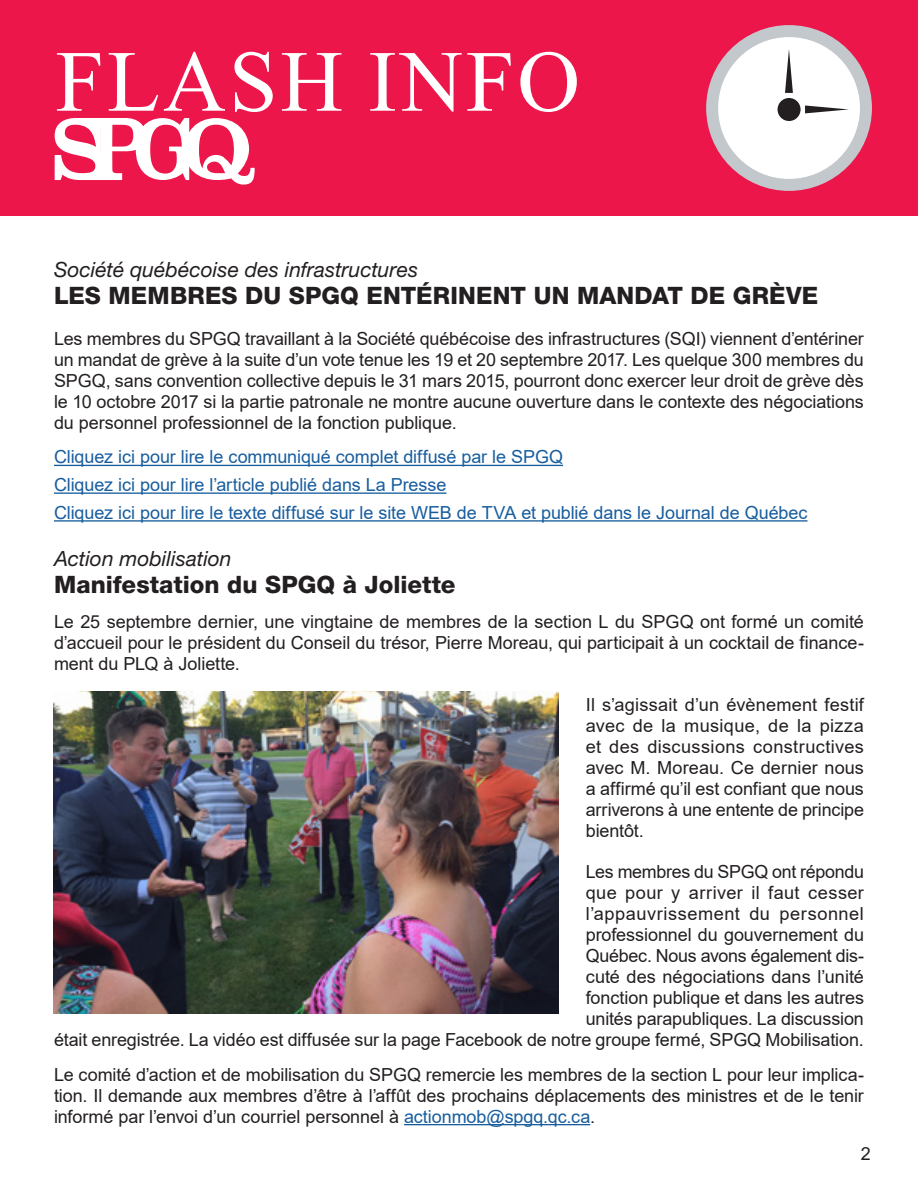
<style>
.page{position:relative;width:918px;height:1188px;background:#fff}
.page>*{position:absolute;margin:0;border:0;box-sizing:border-box;transform-origin:0 0}
.Titre___Flash_Info{font:87px "Times New Roman";letter-spacing:.035em;color:#fff}
.Titre___noir{font:800 24px "Helvetica Neue LT Pro";letter-spacing:.01em;color:#231f20}
.Texte{font:800 24px "Helvetica Neue LT Pro";color:#231f20}
.Sous_titre{font:italic 21px "Helvetica Neue LT Pro";color:#231f20}
.Texte-2{font:18px/21px "Arial";letter-spacing:-.005em;color:#231f20;text-align:justify}
.Texte-3{font:18px "Arial";letter-spacing:-.005em;color:#175d9e}
.s1{color:#175d9e}
</style>
<div class="page">
<hr style="left:54px;top:465px;width:509px;height:1px;background:#175d9e">
<hr style="left:54px;top:492px;width:392px;height:2px;background:#175d9e">
<hr style="left:54px;top:520px;width:754px;height:2px;background:#175d9e">
<hr style="left:404px;top:1124px;width:186px;height:1px;background:#175d9e">
<img style="left:53px;top:691px;width:506px;height:323px">
<div style="left:0;top:0;width:918px;height:216px;background:#ed164b"></div>
<svg style="left:55px;top:118px;width:200px;height:67px"></svg>
<div style="left:712px;top:31px;width:154px;height:154px;background:#fff;border-radius:50%"></div>
<div style="left:706px;top:25px;width:166px;height:166px;border:12px solid #c2c8cc;border-radius:50%"></div>
<svg style="left:785px;top:49px;width:8px;height:44px"></svg>
<svg style="left:805px;top:105px;width:44px;height:8px"></svg>
<div style="left:778px;top:98px;width:23px;height:23px;background:#231f20;border-radius:50%"></div>
<p class="Titre___Flash_Info" style="left:56px;top:20px;width:526px">FLASH INFO</p>
<p class="Sous_titre" style="left:54px;top:257px;width:366px">Société québécoise des infrastructures</p>
<p class="Titre___noir" style="left:54px;top:281px;width:766px">LES MEMBRES DU SPGQ ENTÉRINENT UN MANDAT DE GRÈVE</p>
<p class="Texte-2" style="left:54px;top:328px;width:811px">Les membres du SPGQ travaillant à la Société québécoise des infrastructures (SQI) viennent d’entériner un mandat de grève à la suite d’un vote tenue les 19 et 20 septembre 2017. Les quelque 300 membres du SPGQ, sans convention collective depuis le 31 mars 2015, pourront donc exercer leur droit de grève dès le 10 octobre 2017 si la partie patronale ne montre aucune ouverture dans le contexte des négociations du personnel professionnel de la fonction publique.</p>
<p class="Texte-3" style="left:54px;top:445px;width:511px">Cliquez ici pour lire le communiqué complet diffusé par le SPGQ</p>
<p class="Texte-3" style="left:54px;top:473px;width:394px">Cliquez ici pour lire l’article publié dans La Presse</p>
<p class="Texte-3" style="left:54px;top:500px;width:755px">Cliquez ici pour lire le texte diffusé sur le site WEB de TVA et publié dans le Journal de Québec</p>
<p class="Sous_titre" style="left:54px;top:546px;width:179px">Action mobilisation</p>
<p class="Texte" style="left:54px;top:570px;width:403px">Manifestation du SPGQ à Joliette</p>
<p class="Texte-2" style="left:54px;top:611px;width:811px">Le 25 septembre dernier, une vingtaine de membres de la section L du SPGQ ont formé un comité d’accueil pour le président du Conseil du trésor, Pierre Moreau, qui participait à un cocktail de finance&shy;ment du PLQ à Joliette.</p>
<p class="Texte-2" style="left:586px;top:694px;width:280px">Il s’agissait d’un évènement festif avec de la musique, de la pizza et des discussions constructives avec M. Moreau. Ce dernier nous a affirmé qu’il est confiant que nous arriverons à une entente de principe bientôt.</p>
<p class="Texte-2" style="left:54px;top:861px;width:812px;text-align:right">Les membres du SPGQ ont répondu<br>que pour y arriver il faut cesser<br>l’appauvrissement du personnel<br>professionnel du gouvernement du<br>Québec. Nous avons également dis-<br>cuté des négociations dans l’unité<br>fonction publique et dans les autres<br>unités parapubliques. La discussion<br>était enregistrée. La vidéo est diffusée sur la page Facebook de notre groupe fermé, SPGQ Mobilisation.</p>
<p class="Texte-2" style="left:54px;top:1064px;width:811px">Le comité d’action et de mobilisation du SPGQ remercie les membres de la section L pour leur implica&shy;tion. Il demande aux membres d’être à l’affût des prochains déplacements des ministres et de le tenir informé par l’envoi d’un courriel personnel à <span class="s1">actionmob@spgq.qc.ca</span>.</p>
<p class="Texte-2" style="left:861px;top:1143px;width:12px">2</p>
</div>
